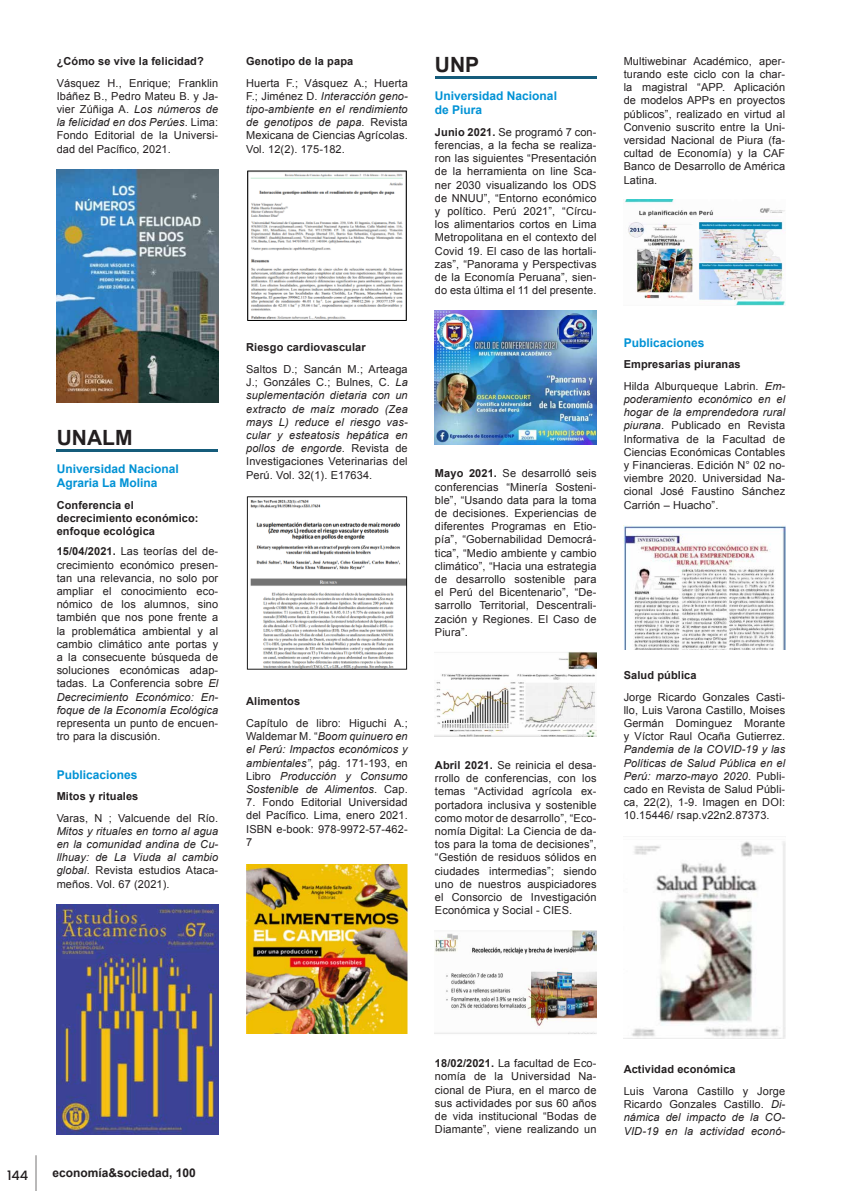
<style>
.page{position:relative;width:842px;height:1191px;background:#fff}
.page>*{position:absolute;margin:0;border:0;box-sizing:border-box;transform-origin:0 0}
.t1{font:700 21px "Arial";color:#231f20}
.t2{font:500 13px "Poppins";color:#231f20}
.t3{font:700 12px/14.4px "Arial";color:#0092d5}
.t4{font:700 12px "Arial";color:#231f20}
.t5{font:11px/13.2px "Arial";letter-spacing:.01em;color:#231f20;text-align:justify}
.t6{font:italic 11px/13.2px "Arial";letter-spacing:.01em;color:#231f20;text-align:justify}
.t7{font:700 11px/13.2px "Arial";letter-spacing:.01em;color:#231f20}
.s1{font-style:italic}
.s2{font-weight:700}
.s3{font-style:normal}
</style>
<div class="page">
<hr style="left:36px;top:1155px;width:1px;height:36px;background:#2c292a">
<img style="left:57px;top:904px;width:161px;height:230px">
<img style="left:247px;top:170px;width:160px;height:151px">
<img style="left:246px;top:496px;width:162px;height:174px">
<img style="left:246px;top:864px;width:162px;height:169px">
<img style="left:624px;top:525px;width:161px;height:124px">
<img style="left:57px;top:169px;width:161px;height:233px">
<hr style="left:57px;top:449px;width:161px;height:3px;background:#155c7b">
<hr style="left:435px;top:76px;width:161px;height:3px;background:#155c7b">
<img style="left:435px;top:930px;width:161px;height:104px">
<img style="left:435px;top:310px;width:161px;height:134px">
<img style="left:435px;top:652px;width:161px;height:84px">
<img style="left:624px;top:199px;width:161px;height:107px">
<img style="left:631px;top:841px;width:154px;height:197px">
<p class="t7" style="left:57px;top:55px;width:149px">¿Cómo se vive la felicidad?</p>
<p class="t5" style="left:57px;top:76px;width:163px">Vásquez H., Enrique; Franklin Ibáñez B., Pedro Mateu B. y Ja&shy;vier Zúñiga A. <span class="s1">Los números de la felicidad en dos Perúes</span>. Lima:<br>Fondo Editorial de la Universi&shy;dad del Pacífico, 2021.</p>
<h1 class="t1" style="left:57px;top:423px;width:77px">UNALM</h1>
<p class="t3" style="left:57px;top:462px;width:124px">Universidad Nacional<br>Agraria La Molina</p>
<p class="t7" style="left:57px;top:498px;width:143px">Conferencia el decrecimiento económico: enfoque ecológica</p>
<p class="t5" style="left:57px;top:545px;width:163px"><span class="s2">15/04/2021.</span> Las teorías del de&shy;crecimiento económico presen&shy;tan una relevancia, no solo por ampliar el conocimiento eco&shy;nómico de los alumnos, sino también que nos pone frente a la problemática ambiental y al cambio climático ante portas y a la consecuente búsqueda de soluciones económicas adap&shy;tadas. La Conferencia sobre <span class="s1">El Decrecimiento Económico: En&shy;foque de la Economía Ecológica</span></p>
<p class="t5" style="left:57px;top:716px;width:163px">representa un punto de encuen&shy;tro para la discusión.</p>
<p class="t3" style="left:57px;top:768px;width:82px">Publicaciones</p>
<p class="t7" style="left:57px;top:789px;width:83px">Mitos y rituales</p>
<p class="t5" style="left:57px;top:811px;width:163px">Varas, N ; Valcuende del Río.</p>
<p class="t6" style="left:57px;top:824px;width:163px">Mitos y rituales en torno al agua en la comunidad andina de Cu&shy;llhuay: de La Viuda al cambio global<span class="s3">. Revista estudios Ataca&shy;meños. Vol. 67 (2021).</span></p>
<p class="t7" style="left:246px;top:55px;width:109px">Genotipo de la papa</p>
<p class="t5" style="left:246px;top:76px;width:163px">Huerta F.; Vásquez A.; Huerta F.; Jiménez D. <span class="s1">Interacción geno&shy;tipo-ambiente en el rendimiento de genotipos de papa</span>. Revista Mexicana de Ciencias Agrícolas.<br>Vol. 12(2). 175-182.</p>
<p class="t7" style="left:246px;top:341px;width:121px">Riesgo cardiovascular</p>
<p class="t6" style="left:246px;top:363px;width:163px"><span class="s3">Saltos D.; Sancán M.; Arteaga J.; Gonzáles C.; Bulnes, C.</span> La suplementación dietaria con un extracto de maíz morado (Zea mays L) reduce el riesgo vas&shy;cular y esteatosis hepática en pollos de engorde<span class="s3">. Revista de Investigaciones Veterinarias del Perú. Vol. 32(1). E17634.</span></p>
<p class="t7" style="left:246px;top:695px;width:56px">Alimentos</p>
<p class="t6" style="left:246px;top:716px;width:163px"><span class="s3">Capítulo de libro: Higuchi A.; Waldemar M. “</span>Boom quinuero en el Perú: Impactos económicos y ambientales”<span class="s3">, pág. 171-193, en Libro</span> Producción y Consumo Sostenible de Alimentos<span class="s3">. Cap.</span></p>
<p class="t5" style="left:246px;top:796px;width:163px">7. Fondo Editorial Universidad del Pacífico. Lima, enero 2021.<br>ISBN e-book: 978-9972-57-462- 7</p>
<h1 class="t1" style="left:435px;top:51px;width:46px">UNP</h1>
<p class="t5" style="left:624px;top:54px;width:163px">Multiwebinar Académico, aper&shy;turando este ciclo con la char&shy;la magistral “APP. Aplicación de modelos APPs en proyectos públicos”, realizado en virtud al Convenio suscrito entre la Uni&shy;versidad Nacional de Piura (fa&shy;cultad de Economía) y la CAF Banco de Desarrollo de América Latina.</p>
<p class="t3" style="left:435px;top:89px;width:124px">Universidad Nacional de Piura</p>
<p class="t5" style="left:435px;top:125px;width:163px"><span class="s2">Junio 2021.</span> Se programó 7 con&shy;ferencias, a la fecha se realiza&shy;ron las siguientes “Presentación de la herramienta on line Sca&shy;ner 2030 visualizando los ODS de NNUU”, “Entorno económico y político. Perú 2021”, “Círcu&shy;los alimentarios cortos en Lima Metropolitana en el contexto del Covid 19. El caso de las hortali&shy;zas”, “Panorama y Perspectivas de la Economía Peruana”, sien&shy;do esta última el 11 del presente.</p>
<p class="t3" style="left:624px;top:336px;width:82px">Publicaciones</p>
<p class="t5" style="left:435px;top:467px;width:163px"><span class="s2">Mayo 2021.</span> Se desarrolló seis conferencias “Minería Sosteni&shy;ble”, “Usando data para la toma de decisiones. Experiencias de diferentes Programas en Etio&shy;pía”, “Gobernabilidad Democrá&shy;tica”, “Medio ambiente y cambio climático”, “Hacia una estrategia de desarrollo sostenible para el Perú del Bicentenario”, “De&shy;sarrollo Territorial, Descentrali&shy;zación y Regiones. El Caso de Piura”.</p>
<p class="t5" style="left:435px;top:758px;width:163px"><span class="s2">Abril 2021.</span> Se reinicia el desa&shy;rrollo de conferencias, con los temas “Actividad agrícola ex&shy;portadora inclusiva y sostenible como motor de desarrollo”, “Eco&shy;nomía Digital: La Ciencia de da&shy;tos para la toma de decisiones”, “Gestión de residuos sólidos en ciudades intermedias”; siendo uno de nuestros auspiciadores el Consorcio de Investigación Económica y Social - CIES.</p>
<p class="t7" style="left:624px;top:358px;width:119px">Empresarias piuranas</p>
<p class="t5" style="left:624px;top:379px;width:163px">Hilda Alburqueque Labrin. <span class="s1">Em&shy;poderamiento económico en el hogar de la emprendedora rural piurana</span>. Publicado en Revista Informativa de la Facultad de Ciencias Económicas Contables y Financieras. Edición N° 02 no&shy;viembre 2020. Universidad Na&shy;cional José Faustino Sánchez Carrión – Huacho”.</p>
<p class="t7" style="left:624px;top:668px;width:74px">Salud pública</p>
<p class="t5" style="left:624px;top:690px;width:163px">Jorge Ricardo Gonzales Casti&shy;llo, Luis Varona Castillo, Moises Germán Dominguez Morante y Víctor Raul Ocaña Gutierrez.</p>
<p class="t5" style="left:624px;top:743px;width:163px"><span class="s1">Pandemia de la COVID-19 y las Políticas de Salud Pública en el Perú: marzo-mayo 2020</span>. Publi&shy;cado en Revista de Salud Públi&shy;ca, 22(2), 1-9. Imagen en DOI:<br>10.15446/ rsap.v22n2.87373.</p>
<p class="t2" style="left:7px;top:1167px;width:23px">144</p>
<p class="t4" style="left:52px;top:1164px;width:145px">economía&amp;sociedad, 100</p>
<p class="t5" style="left:435px;top:1057px;width:163px"><span class="s2">18/02/2021.</span> La facultad de Eco&shy;nomía de la Universidad Na&shy;cional de Piura, en el marco de sus actividades por sus 60 años de vida institucional “Bodas de Diamante”, viene realizando un</p>
<p class="t7" style="left:624px;top:1063px;width:114px">Actividad económica</p>
<p class="t6" style="left:624px;top:1084px;width:163px"><span class="s3">Luis Varona Castillo y Jorge Ricardo Gonzales Castillo.</span> Di&shy;námica del impacto de la CO-VID-19 en la actividad econó-</p>
</div>
